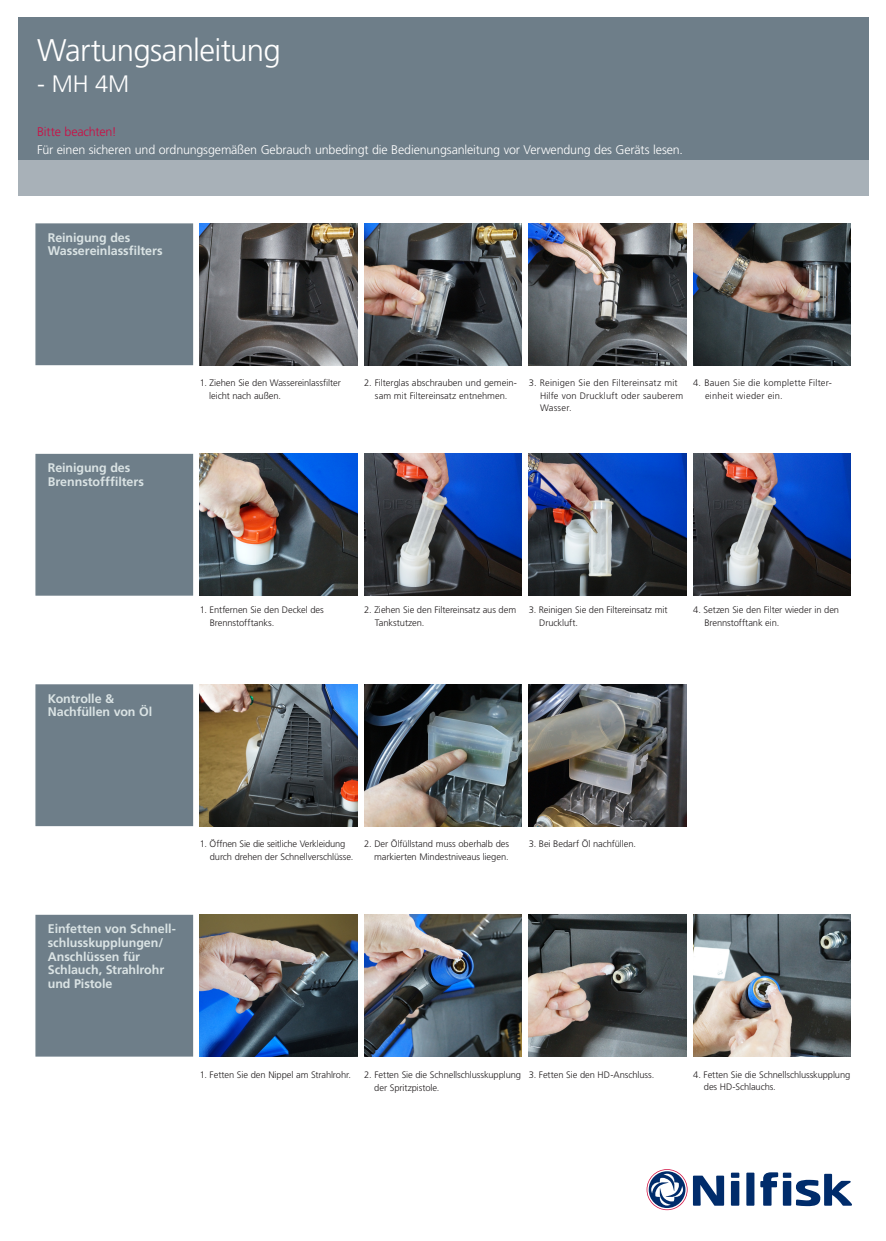
<style>
.page{position:relative;width:886px;height:1241px;background:#fff}
.page>*{position:absolute;margin:0;border:0;box-sizing:border-box;transform-origin:0 0}
.t1{font:300 31.25px "Frutiger LT Std";letter-spacing:-.025em;color:#fff}
.t2{font:300 23.75px "Frutiger LT Std";color:#fff}
.t3{font:700 12.5px/13.8px "Frutiger LT Std";letter-spacing:-.005em;color:#dae3e4}
.t4{font:300 12.5px "Frutiger LT Std";letter-spacing:-.015em;color:#fff}
.t5{font:300 12.5px "Frutiger LT Std";letter-spacing:-.015em;color:#cd0c44}
.t6{font:300 9.38px/12.5px "Frutiger LT Std";letter-spacing:-.01em;color:#231f20}
.t7{font:300 9.38px/12.5px "Frutiger LT Std";letter-spacing:.015em;color:#231f20}
.t8{font:300 9.38px/12.5px "Frutiger LT Std";letter-spacing:.02em;color:#231f20}
</style>
<div class="page">
<div style="left:18px;top:18px;width:850px;height:142px;background:#6e7e89"></div>
<div style="left:746px;top:1172px;width:8px;height:33px;background:#002c6b"></div>
<svg style="left:693px;top:1175px;width:31px;height:30px"></svg>
<div style="left:731px;top:1180px;width:8px;height:25px;background:#002c6b"></div>
<div style="left:783px;top:1180px;width:8px;height:25px;background:#002c6b"></div>
<div style="left:731px;top:1172px;width:8px;height:5px;background:#002c6b"></div>
<div style="left:783px;top:1172px;width:8px;height:5px;background:#002c6b"></div>
<svg style="left:760px;top:1172px;width:18px;height:33px"></svg>
<svg style="left:796px;top:1173px;width:56px;height:32px"></svg>
<svg style="left:646px;top:1169px;width:41px;height:40px"></svg>
<div style="left:18px;top:160px;width:850px;height:36px;background:#a8b1b8"></div>
<img style="left:200px;top:223px;width:157px;height:142px">
<img style="left:529px;top:684px;width:157px;height:142px">
<img style="left:364px;top:223px;width:158px;height:142px">
<img style="left:529px;top:223px;width:157px;height:142px">
<img style="left:693px;top:223px;width:157px;height:142px">
<img style="left:200px;top:684px;width:157px;height:142px">
<img style="left:364px;top:684px;width:158px;height:142px">
<div style="left:35px;top:223px;width:158px;height:142px;background:#6e7e89;border:1px solid #6e7e89"></div>
<div style="left:35px;top:684px;width:158px;height:142px;background:#6e7e89;border:1px solid #6e7e89"></div>
<img style="left:200px;top:454px;width:157px;height:141px">
<img style="left:529px;top:454px;width:157px;height:141px">
<img style="left:693px;top:454px;width:157px;height:141px">
<img style="left:364px;top:454px;width:158px;height:141px">
<div style="left:35px;top:454px;width:158px;height:141px;background:#6e7e89;border:1px solid #6e7e89"></div>
<img style="left:364px;top:914px;width:158px;height:142px">
<img style="left:693px;top:914px;width:157px;height:142px">
<img style="left:529px;top:914px;width:157px;height:142px">
<img style="left:200px;top:914px;width:157px;height:142px">
<div style="left:35px;top:914px;width:158px;height:142px;background:#6e7e89;border:1px solid #6e7e89"></div>
<h1 class="t1" style="left:37px;top:32px;width:245px">Wartungsanleitung</h1>
<h2 class="t2" style="left:37px;top:70px;width:93px">- MH 4M</h2>
<h3 class="t5" style="left:37px;top:125px;width:81px">Bitte beachten!</h3>
<h3 class="t4" style="left:37px;top:142px;width:647px">Für einen sicheren und ordnungsgemäßen Gebrauch unbedingt die Bedienungsanleitung vor Verwendung des Geräts lesen.</h3>
<h3 class="t3" style="left:48px;top:230px;width:116px">Reinigung des<br>Wassereinlassfilters</h3>
<h3 class="t3" style="left:48px;top:461px;width:98px">Reinigung des<br>Brennstofffilters</h3>
<h3 class="t3" style="left:48px;top:691px;width:106px">Kontrolle &amp;<br>Nachfüllen von Öl</h3>
<p class="t6" style="left:209px;top:377px;width:133px;text-indent:-9px">1. Ziehen Sie den Wassereinlassfilter leicht nach außen.</p>
<p class="t6" style="left:364px;top:377px;width:154px;text-align:center">2. Filterglas abschrauben und gemein&shy;sam mit Filtereinsatz entnehmen.</p>
<p class="t8" style="left:705px;top:377px;width:128px;text-indent:-12px">4. Bauen Sie die komplette Filter&shy;einheit wieder ein.</p>
<p class="t7" style="left:540px;top:377px;width:145px;text-indent:-11px">3. Reinigen Sie den Filtereinsatz mit<br>Hilfe von Druckluft oder sauberem<br>Wasser.</p>
<p class="t6" style="left:210px;top:604px;width:115px;text-indent:-10px">1. Entfernen Sie den Deckel des<br>Brennstofftanks.</p>
<p class="t6" style="left:375px;top:604px;width:143px;text-indent:-11px">2. Ziehen Sie den Filtereinsatz aus dem<br>Tankstutzen.</p>
<p class="t6" style="left:704px;top:604px;width:136px;text-indent:-11px">4. Setzen Sie den Filter wieder in den<br>Brennstofftank ein.</p>
<p class="t6" style="left:539px;top:604px;width:130px;text-indent:-11px">3. Reinigen Sie den Filtereinsatz mit<br>Druckluft.</p>
<h3 class="t3" style="left:48px;top:921px;width:129px">Einfetten von Schnell&shy;schlusskupplungen/<br>Anschlüssen für<br>Schlauch, Strahlrohr und Pistole</h3>
<p class="t6" style="left:364px;top:837px;width:146px;text-align:right">2. Der Ölfüllstand muss oberhalb des markierten Mindestniveaus liegen.</p>
<p class="t6" style="left:200px;top:837px;width:147px">1. Öffnen Sie die seitliche Verkleidung</p>
<p class="t6" style="left:529px;top:837px;width:109px">3. Bei Bedarf Öl nachfüllen.</p>
<p class="t6" style="left:210px;top:850px;width:145px">durch drehen der Schnellverschlüsse.</p>
<p class="t6" style="left:200px;top:1068px;width:153px">1. Fetten Sie den Nippel am Strahlrohr.</p>
<p class="t6" style="left:374px;top:1068px;width:281px;text-indent:-10px">2. Fetten Sie die Schnellschlusskupplung 3. Fetten Sie den HD-Anschluss. der Spritzpistole.</p>
<p class="t6" style="left:704px;top:1068px;width:148px;text-indent:-11px">4. Fetten Sie die Schnellschlusskupplung des HD-Schlauchs.</p>
</div>
